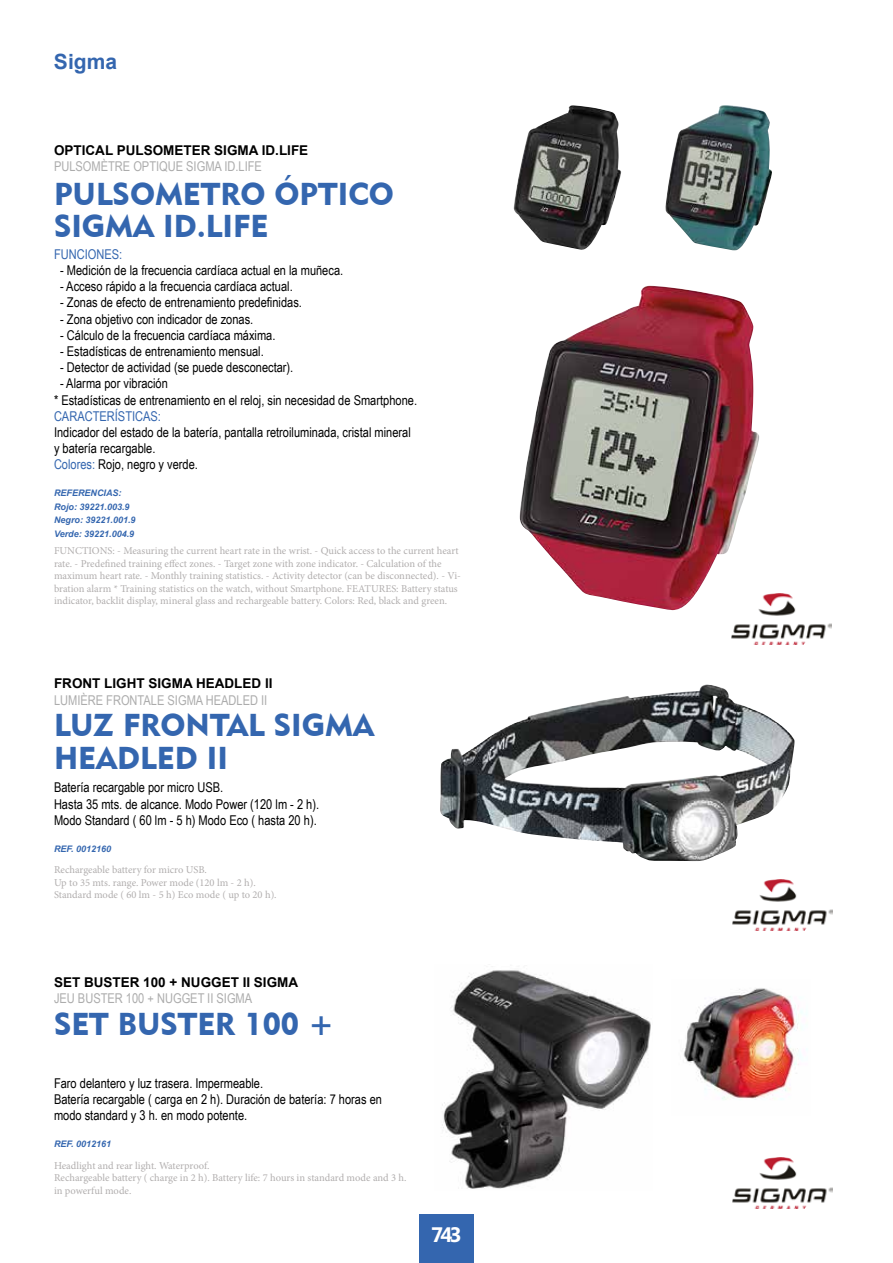
<style>
.page{position:relative;width:893px;height:1263px;background:#fff}
.page>*{position:absolute;margin:0;border:0;box-sizing:border-box;transform-origin:0 0}
.t1{font:31.5px/31.5px "Geometric 415 BT Black A";color:#3466af}
.t2{font:700 21px "Arial";color:#3466af}
.t3{font:700 21px "Microsoft Phags Pa";color:#fff}
.t4{font:13.5px/16.2px "Arial Narrow";color:#000}
.t5{font:13.5px "Arial Narrow";color:#acacac}
.t6{font:700 13.5px "Arial";color:#000}
.t7{font:13.5px "Arial Narrow";color:#3466af}
.t8{font:10.5px/12.6px "Minion Pro";color:#b1aeae}
.t9{font:italic 700 9px/13.5px "Arial";color:#3466af}
.s1{color:#3466af}
</style>
<div class="page">
<div style="left:419px;top:1214px;width:55px;height:49px;background:#3466af"></div>
<img style="left:731px;top:593px;width:100px;height:52px">
<img style="left:520px;top:286px;width:239px;height:324px">
<img style="left:665px;top:105px;width:107px;height:145px">
<img style="left:513px;top:105px;width:108px;height:145px">
<img style="left:732px;top:879px;width:100px;height:52px">
<img style="left:440px;top:684px;width:355px;height:177px">
<img style="left:732px;top:1157px;width:100px;height:52px">
<img style="left:683px;top:988px;width:124px;height:112px">
<img style="left:442px;top:970px;width:209px;height:219px">
<h2 class="t2" style="left:54px;top:47px;width:65px">Sigma</h2>
<p class="t6" style="left:54px;top:140px;width:256px">OPTICAL PULSOMETER SIGMA ID.LIFE</p>
<p class="t5" style="left:54px;top:156px;width:209px">PULSOMÈTRE OPTIQUE SIGMA ID.LIFE</p>
<h1 class="t1" style="left:54px;top:178px;width:342px">PULSOMETRO ÓPTICO<br>SIGMA ID.LIFE</h1>
<p class="t7" style="left:54px;top:244px;width:70px">FUNCIONES:</p>
<p class="t4" style="left:60px;top:262px;width:285px">- Medición de la frecuencia cardíaca actual en la muñeca.</p>
<p class="t4" style="left:60px;top:278px;width:234px">- Acceso rápido a la frecuencia cardíaca actual.</p>
<p class="t4" style="left:60px;top:294px;width:243px">- Zonas de efecto de entrenamiento predefinidas.</p>
<p class="t4" style="left:60px;top:310px;width:195px">- Zona objetivo con indicador de zonas.</p>
<p class="t4" style="left:60px;top:326px;width:217px">- Cálculo de la frecuencia cardíaca máxima.</p>
<p class="t4" style="left:60px;top:343px;width:205px">- Estadísticas de entrenamiento mensual.</p>
<p class="t4" style="left:60px;top:359px;width:235px">- Detector de actividad (se puede desconectar).</p>
<p class="t4" style="left:54px;top:375px;width:365px;text-indent:6px">- Alarma por vibración<br>* Estadísticas de entrenamiento en el reloj, sin necesidad de Smartphone.</p>
<p class="t7" style="left:54px;top:406px;width:109px">CARACTERÍSTICAS:</p>
<p class="t4" style="left:54px;top:424px;width:358px">Indicador del estado de la batería, pantalla retroiluminada, cristal mineral y batería recargable.<br><span class="s1">Colores:</span> Rojo, negro y verde.</p>
<p class="t9" style="left:54px;top:487px;width:83px">REFERENCIAS:<br>Rojo: 39221.003.9<br>Negro: 39221.001.9<br>Verde: 39221.004.9</p>
<p class="t8" style="left:54px;top:544px;width:408px">FUNCTIONS: - Measuring the current heart rate in the wrist. - Quick access to the current heart rate. - Predefined training effect zones. - Target zone with zone indicator. - Calculation of the maximum heart rate. - Monthly training statistics. - Activity detector (can be disconnected). - Vi&shy;bration alarm * Training statistics on the watch, without Smartphone. FEATURES: Battery status indicator, backlit display, mineral glass and rechargeable battery. Colors: Red, black and green.</p>
<p class="t6" style="left:54px;top:674px;width:220px">FRONT LIGHT SIGMA HEADLED II</p>
<p class="t5" style="left:54px;top:690px;width:215px">LUMIÈRE FRONTALE SIGMA HEADLED II</p>
<h1 class="t1" style="left:54px;top:708px;width:322px;line-height:33px">LUZ FRONTAL SIGMA<br>HEADLED II</h1>
<p class="t4" style="left:54px;top:779px;width:267px">Batería recargable por micro USB.<br>Hasta 35 mts. de alcance. Modo Power (120 lm - 2 h).<br>Modo Standard ( 60 lm - 5 h) Modo Eco ( hasta 20 h).</p>
<p class="t9" style="left:54px;top:842px;width:59px">REF. 0012160</p>
<p class="t8" style="left:54px;top:864px;width:224px">Rechargeable battery for micro USB.<br>Up to 35 mts. range. Power mode (120 lm - 2 h).<br>Standard mode ( 60 lm - 5 h) Eco mode ( up to 20 h).</p>
<p class="t6" style="left:54px;top:973px;width:246px">SET BUSTER 100 + NUGGET II SIGMA</p>
<p class="t5" style="left:54px;top:988px;width:200px">JEU BUSTER 100 + NUGGET II SIGMA</p>
<h1 class="t1" style="left:54px;top:1007px;width:282px">SET BUSTER 100 +</h1>
<p class="t4" style="left:54px;top:1075px;width:329px">Faro delantero y luz trasera. Impermeable.<br>Batería recargable ( carga en 2 h). Duración de batería: 7 horas en modo standard y 3 h. en modo potente.</p>
<p class="t9" style="left:54px;top:1138px;width:59px">REF. 0012161</p>
<p class="t8" style="left:54px;top:1159px;width:354px">Headlight and rear light. Waterproof.<br>Rechargeable battery ( charge in 2 h). Battery life: 7 hours in standard mode and 3 h. in powerful mode.</p>
<h2 class="t3" style="left:431px;top:1219px;width:32px">743</h2>
</div>
